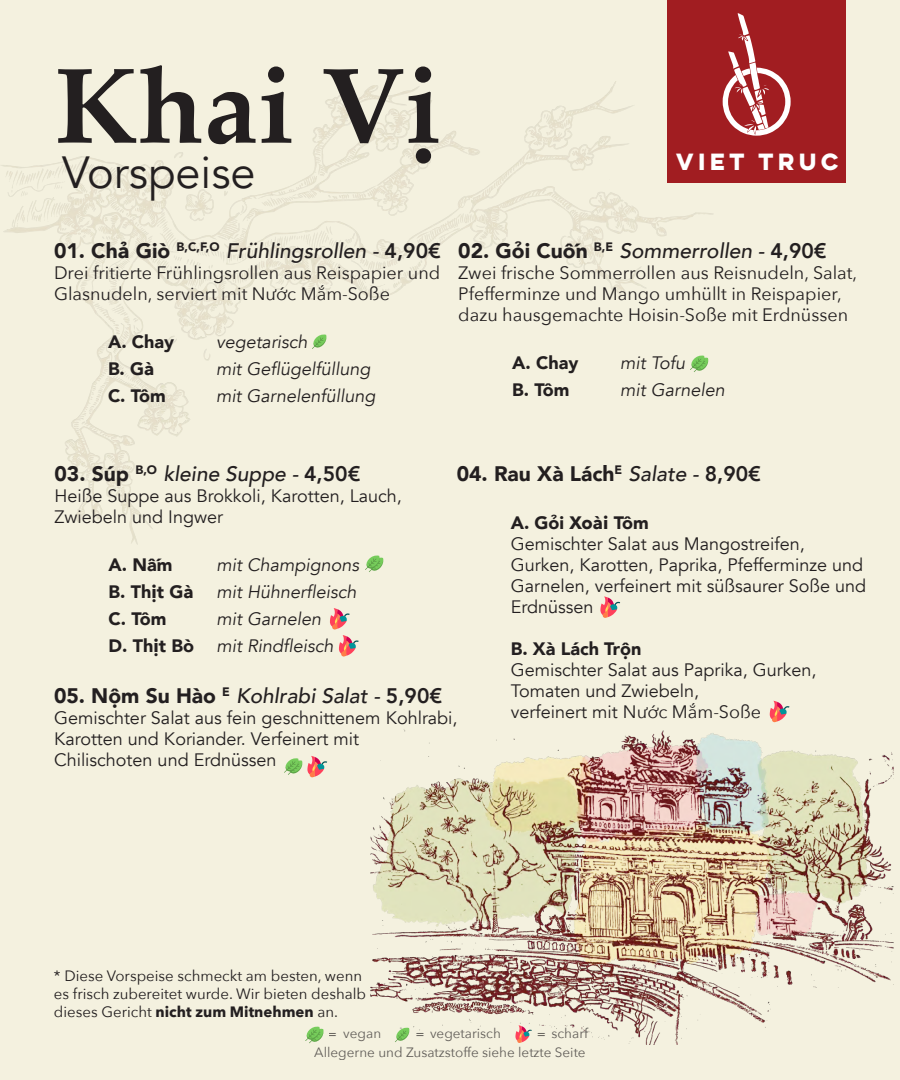
<style>
.page{position:relative;width:900px;height:1080px;background:#f4f1df}
.page>*{position:absolute;margin:0;border:0;box-sizing:border-box;transform-origin:0 0}
.t1{font:700 108px "Palatino";color:#231f20}
.t2{font:45px "Avenir";color:#231f20}
.t3{font:italic 500 21px "Avenir";color:#231f20}
.t4{font:900 21px "Avenir";color:#231f20}
.t5{font:700 21px "Lulo Clean W01 One";color:#fff}
.t6{font:18px/21px "Avenir";color:#231f20}
.t7{font:18px/21px "Avenir Next";color:#231f20}
.t8{font:italic 18px "Avenir";color:#231f20}
.t9{font:900 18px "Avenir";color:#231f20}
.t10{font:15px/18px "Avenir Next";color:#231f20}
.t11{font:13.5px/18.5px "Avenir Next";color:#231f20;text-align:right}
.s1{font-weight:900;font-style:normal}
.s2{font-family:"Avenir Next";font-weight:700;font-style:normal}
.s3{font-weight:800;font-style:normal}
.s4{font-family:"Avenir Next";font-weight:700}
.s5{font-weight:500;font-style:italic}
.s6{font-weight:800}
.s7{font-family:"Avenir Next"}
.s8{font-weight:700}
</style>
<div class="page">
<div style="left:667px;top:0;width:179px;height:183px;background:#a11d21"></div>
<svg style="left:723px;top:13px;width:68px;height:123px"></svg>
<img style="left:1px;top:81px;width:712px;height:464px">
<img style="left:370px;top:712px;width:524px;height:333px">
<svg style="left:312px;top:334px;width:14px;height:15px"></svg>
<svg style="left:690px;top:356px;width:18px;height:16px"></svg>
<svg style="left:284px;top:756px;width:43px;height:21px"></svg>
<svg style="left:330px;top:608px;width:29px;height:49px"></svg>
<svg style="left:365px;top:556px;width:18px;height:16px"></svg>
<svg style="left:600px;top:596px;width:20px;height:22px"></svg>
<svg style="left:770px;top:701px;width:20px;height:21px"></svg>
<svg style="left:305px;top:1026px;width:19px;height:17px"></svg>
<svg style="left:393px;top:1027px;width:30px;height:17px"></svg>
<svg style="left:538px;top:1033px;width:7px;height:3px"></svg>
<p class="t1" style="left:54px;top:14px;width:388px">Khai Vị</p>
<p class="t2" style="left:62px;top:146px;width:195px">Vorspeise</p>
<p class="t3" style="left:54px;top:238px;width:388px"><span class="s1">01. Ch</span><span class="s2">ả</span> <span class="s1">Giò</span> <sup>B,C,F,O</sup> Frühlingsrollen - <span class="s3">4,90€</span></p>
<p class="t7" style="left:54px;top:261px;width:388px">Drei fritierte Frühlingsrollen aus Reispapier und<br>Glasnudeln, serviert mit Nước Mắm-Soße</p>
<p class="t9" style="left:108px;top:326px;width:68px">A. Chay</p>
<p class="t8" style="left:216px;top:331px;width:93px">vegetarisch</p>
<p class="t9" style="left:108px;top:353px;width:48px">B. G<span class="s4">à</span></p>
<p class="t8" style="left:216px;top:358px;width:156px">mit Geflügelfüllung</p>
<p class="t9" style="left:108px;top:380px;width:59px">C. Tôm</p>
<p class="t8" style="left:216px;top:385px;width:161px">mit Garnelenfüllung</p>
<p class="t5" style="left:676px;top:146px;width:168px">VIET TRUC</p>
<p class="t3" style="left:458px;top:238px;width:370px"><span class="s1">02. Gỏi Cuốn</span> <sup>B,E</sup> Sommerrollen - <span class="s3">4,90€</span></p>
<p class="t7" style="left:458px;top:261px;width:400px">Zwei frische Sommerrollen aus Reisnudeln, Salat,<br>Pfefferminze und Mango umhüllt in Reispapier, dazu hausgemachte Hoisin-Soße mit Erdnüssen</p>
<p class="t9" style="left:512px;top:347px;width:68px">A. Chay</p>
<p class="t8" style="left:620px;top:352px;width:66px">mit Tofu</p>
<p class="t9" style="left:512px;top:374px;width:59px">B. Tôm</p>
<p class="t8" style="left:620px;top:379px;width:106px">mit Garnelen</p>
<p class="t4" style="left:457px;top:455px;width:306px">04. Rau Xà Lách<sup>E</sup> <span class="s5">Salate -</span> <span class="s6">8,90€</span></p>
<p class="t9" style="left:511px;top:507px;width:140px">A. Gỏi <span class="s4">Xoài</span> Tôm</p>
<p class="t6" style="left:511px;top:533px;width:296px">Gemischter Salat aus Mangostreifen,</p>
<p class="t6" style="left:511px;top:554px;width:357px">Gurken, Karotten, Paprika, Pfefferminze und<br>Garnelen, verfeinert mit süßsaurer Soße und<br>Erdnüssen</p>
<p class="t9" style="left:511px;top:634px;width:132px">B. Xà Lách Trộn</p>
<p class="t6" style="left:511px;top:660px;width:307px">Gemischter Salat aus Paprika, Gurken,</p>
<p class="t6" style="left:511px;top:681px;width:190px">Tomaten und Zwiebeln,</p>
<p class="t6" style="left:511px;top:702px;width:252px">verfeinert mit <span class="s7">Nước Mắm-Soße</span></p>
<p class="t3" style="left:55px;top:461px;width:307px"><span class="s1">03. Súp</span> <sup>B,O</sup> kleine Suppe - <span class="s3">4,50€</span></p>
<p class="t6" style="left:55px;top:485px;width:349px">Heiße Suppe aus Brokkoli, Karotten, Lauch,<br>Zwiebeln und Ingwer</p>
<p class="t9" style="left:109px;top:549px;width:65px">A. Nấm</p>
<p class="t8" style="left:217px;top:554px;width:144px">mit Champignons</p>
<p class="t9" style="left:109px;top:576px;width:87px">B. Th<span class="s4">ị</span>t G<span class="s4">à</span></p>
<p class="t8" style="left:217px;top:581px;width:141px">mit Hühnerfleisch</p>
<p class="t9" style="left:109px;top:603px;width:59px">C. Tôm</p>
<p class="t8" style="left:217px;top:608px;width:106px">mit Garnelen</p>
<p class="t8" style="left:109px;top:635px;width:226px"><span class="s1">D. Th</span><span class="s2">ị</span><span class="s1">t Bò</span> mit Rindfleisch</p>
<p class="t3" style="left:54px;top:684px;width:390px"><span class="s1">05. Nộm Su Hào</span> <sup>E</sup> Kohlrabi Salat - <span class="s3">5,90€</span></p>
<p class="t6" style="left:54px;top:708px;width:405px">Gemischter Salat aus fein geschnittenem Kohlrabi,<br>Karotten und Koriander. Verfeinert mit</p>
<p class="t6" style="left:54px;top:750px;width:224px">Chilischoten und Erdnüssen</p>
<p class="t10" style="left:54px;top:966px;width:314px">* Diese Vorspeise schmeckt am besten, wenn es frisch zubereitet wurde. Wir bieten deshalb dieses Gericht <span class="s8">nicht zum Mitnehmen</span> an.</p>
<p class="t11" style="left:314px;top:1024px;width:275px">scharf<br>Allegerne und Zusatzstoffe siehe letzte Seite</p>
<p class="t11" style="left:343px;top:1024px;width:39px">vegan</p>
<p class="t11" style="left:430px;top:1024px;width:72px">vegetarisch</p>
</div>
